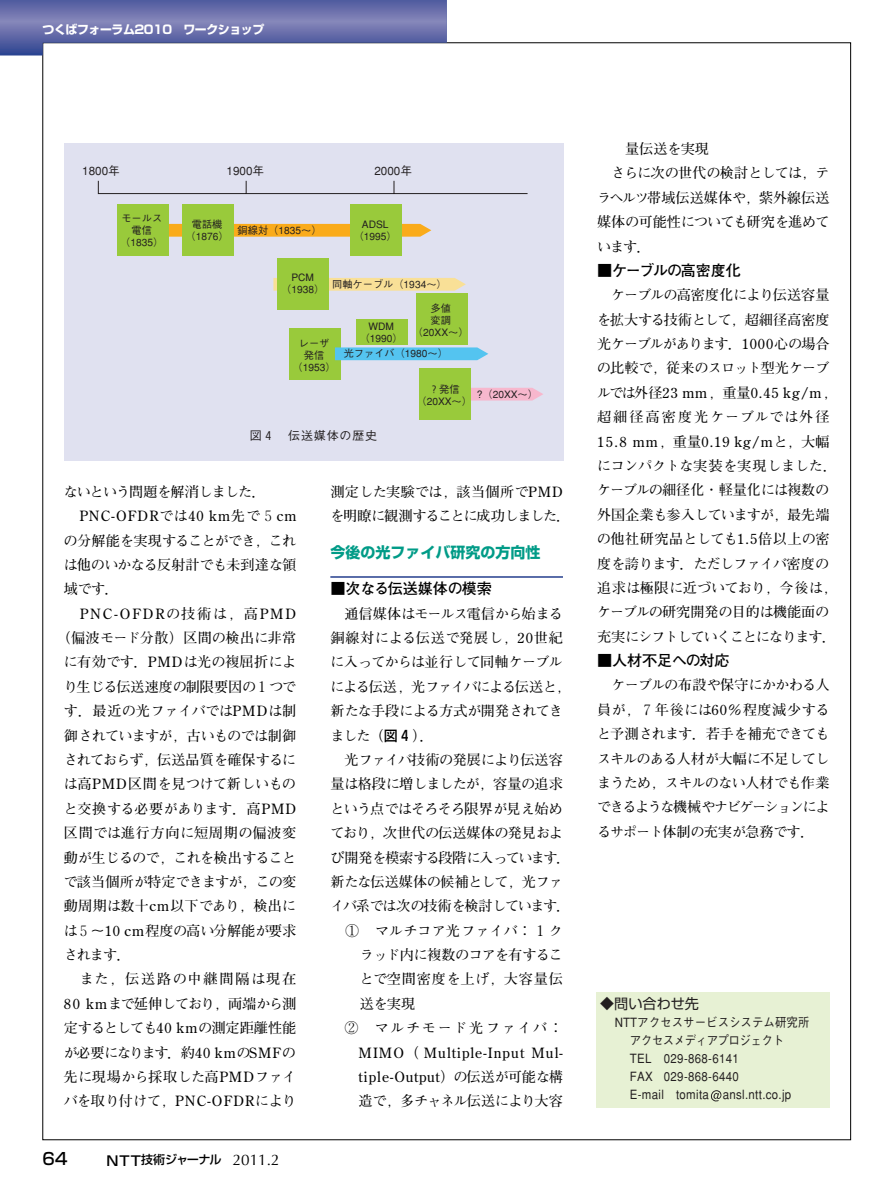
<style>
.page{position:relative;width:893px;height:1190px;background:#fff}
.page>*{position:absolute;margin:0;border:0;box-sizing:border-box;transform-origin:0 0}
.t1{font:500 16.5px "Shin Go";color:#000}
.t2{font:700 15px "Futo Go B101";color:#000}
.t3{font:700 15px "Shin Go";color:#009b87}
.t4{font:700 15px "Futo Go B101";letter-spacing:-.085em;color:#000}
.t5{font:700 14.1px/24.3px "Futo Min A101";color:#000}
.t6{font:700 14.1px/24.3px "Futo Min A101";letter-spacing:-.06em;color:#000}
.t7{font:700 14.1px "Futo Min A101";letter-spacing:-.07em;color:#000}
.t8{font:700 14.1px "Futo Min A101";letter-spacing:-.035em;color:#000}
.t9{font:700 14.1px "Futo Min A101";letter-spacing:.075em;color:#000}
.t10{font:700 14.1px "Futo Min A101";letter-spacing:.04em;color:#000}
.t11{font:700 14.1px "Futo Min A101";letter-spacing:-.065em;color:#000}
.t12{font:700 14.1px "Futo Min A101";letter-spacing:-.075em;color:#000}
.t13{font:700 14.1px "Futo Min A101";letter-spacing:.035em;color:#000}
.t14{font:700 14.1px "Futo Min A101";letter-spacing:-.085em;color:#000}
.t15{font:700 14.1px "Futo Min A101";letter-spacing:-.105em;color:#000}
.t16{font:700 14.1px "Futo Min A101";letter-spacing:.135em;color:#000}
.t17{font:700 14.1px "Futo Min A101";letter-spacing:.025em;color:#000}
.t18{font:700 14.1px "Futo Min A101";letter-spacing:.03em;color:#000}
.t19{font:700 14.1px "Futo Min A101";letter-spacing:-.055em;color:#000}
.t20{font:700 14.1px "Futo Min A101";letter-spacing:.02em;color:#000}
.t21{font:700 14.1px "Futo Min A101";letter-spacing:.055em;color:#000}
.t22{font:700 14.1px "Futo Min A101";letter-spacing:.13em;color:#000}
.t23{font:700 14.1px "Futo Min A101";letter-spacing:.06em;color:#000}
.t24{font:700 14.1px "Futo Min A101";letter-spacing:.11em;color:#000}
.t25{font:14.1px "Shin Go";color:#231f20}
.t26{font:500 12.75px/18px "Gothic BBB";letter-spacing:.025em;color:#231f20;scale:.9 1}
.t27{font:700 12px "Shin Go";letter-spacing:-.04em;color:#fff}
.t28{font:500 12px "Shin Go";letter-spacing:-.075em;color:#000}
.t29{font:500 12px "Gothic BBB";letter-spacing:.07em;color:#231f20}
.t30{font:500 11.7px "Gothic BBB";color:#231f20}
.t31{font:500 10.2px/12px "Gothic BBB";color:#231f20;text-align:center}
.s1{font-size:13.5px}
.s2{font-family:"Optima";font-weight:400;font-size:15.3px}
.s3{font-family:"Shin Go";font-weight:500}
</style>
<div class="page">
<svg style="left:0;top:0;width:446px;height:55px"></svg>
<hr style="left:330px;top:576px;width:233px;height:2px;background:#253f8e">
<div style="left:64px;top:143px;width:499px;height:318px;background:#e0e1f0"></div>
<svg style="left:168px;top:224px;width:263px;height:13px"></svg>
<svg style="left:98px;top:180px;width:430px;height:14px"></svg>
<div style="left:117px;top:204px;width:51px;height:51px;background:#99ca3b"></div>
<div style="left:182px;top:204px;width:51px;height:51px;background:#99ca3b"></div>
<div style="left:350px;top:204px;width:51px;height:51px;background:#99ca3b"></div>
<svg style="left:273px;top:278px;width:193px;height:13px"></svg>
<svg style="left:470px;top:388px;width:73px;height:12px"></svg>
<div style="left:278px;top:258px;width:51px;height:51px;background:#99ca3b"></div>
<div style="left:416px;top:294px;width:51px;height:51px;background:#99ca3b"></div>
<div style="left:419px;top:369px;width:51px;height:51px;background:#99ca3b"></div>
<div style="left:356px;top:319px;width:51px;height:26px;background:#99ca3b"></div>
<div style="left:289px;top:328px;width:51px;height:52px;background:#99ca3b"></div>
<svg style="left:335px;top:347px;width:153px;height:13px"></svg>
<div style="left:595px;top:992px;width:234px;height:116px;background:#e7f1d4"></div>
<svg style="left:710px;top:1090px;width:11px;height:11px"></svg>
<p class="t27" style="left:43px;top:25px;width:223px">つくばフォーラム2010 ワークショップ</p>
<p class="t30" style="left:82px;top:166px;width:39px">1800年</p>
<p class="t30" style="left:226px;top:166px;width:39px">1900年</p>
<p class="t30" style="left:374px;top:166px;width:39px">2000年</p>
<p class="t31" style="left:120px;top:214px;width:45px">モールス電信（1835）</p>
<p class="t31" style="left:185px;top:219px;width:45px">電話機（1876）</p>
<p class="t31" style="left:238px;top:226px;width:85px">銅線対（1835～）</p>
<p class="t31" style="left:281px;top:272px;width:45px">PCM（1938）</p>
<p class="t31" style="left:353px;top:219px;width:45px">ADSL（1995）</p>
<p class="t31" style="left:332px;top:280px;width:116px">同軸ケーブル（1934～）</p>
<p class="t31" style="left:413px;top:303px;width:57px">多値<br>変調（20XX～）</p>
<p class="t31" style="left:368px;top:322px;width:27px">WDM</p>
<p class="t31" style="left:299px;top:338px;width:32px">レーザ</p>
<p class="t31" style="left:359px;top:334px;width:45px">（1990）</p>
<p class="t31" style="left:292px;top:350px;width:45px">発信（1953）</p>
<p class="t31" style="left:344px;top:349px;width:106px">光ファイバ（1980～）</p>
<p class="t29" style="left:250px;top:431px;width:129px">図４　伝送媒体の歴史</p>
<p class="t31" style="left:416px;top:384px;width:57px">？発信（20XX～）</p>
<p class="t31" style="left:477px;top:390px;width:63px">?（20XX～）</p>
<p class="t12" style="left:64px;top:486px;width:203px">ないという問題を解消しました．</p>
<p class="t9" style="left:79px;top:511px;width:218px">PNC-OFDRでは40 km先で５cm</p>
<p class="t11" style="left:64px;top:535px;width:234px">の分解能を実現することができ，これ</p>
<p class="t7" style="left:64px;top:560px;width:234px">は他のいかなる反射計でも未到達な領</p>
<p class="t5" style="left:64px;top:579px;width:56px">域です．</p>
<p class="t16" style="left:80px;top:608px;width:218px">PNC-OFDRの技術は，高PMD</p>
<p class="t17" style="left:57px;top:633px;width:241px">（偏波モード分散）区間の検出に非常</p>
<p class="t18" style="left:64px;top:657px;width:234px">に有効です．PMDは光の複屈折によ</p>
<p class="t5" style="left:64px;top:676px;width:234px">り生じる伝送速度の制限要因の１つで</p>
<p class="t8" style="left:64px;top:706px;width:234px">す．最近の光ファイバではPMDは制</p>
<p class="t19" style="left:64px;top:730px;width:234px">御されていますが，古いものでは制御</p>
<p class="t7" style="left:64px;top:754px;width:234px">されておらず，伝送品質を確保するに</p>
<p class="t5" style="left:64px;top:774px;width:234px">は高PMD区間を見つけて新しいもの</p>
<p class="t5" style="left:64px;top:798px;width:234px">と交換する必要があります．高PMD</p>
<p class="t21" style="left:64px;top:828px;width:234px">区間では進行方向に短周期の偏波変</p>
<p class="t6" style="left:64px;top:847px;width:234px">動が生じるので，これを検出すること</p>
<p class="t7" style="left:64px;top:876px;width:234px">で該当個所が特定できますが，この変</p>
<p class="t20" style="left:64px;top:901px;width:234px">動周期は数十cm以下であり，検出に</p>
<p class="t5" style="left:64px;top:920px;width:234px">は５～10 cm程度の高い分解能が要求</p>
<p class="t5" style="left:64px;top:944px;width:68px">されます．</p>
<p class="t22" style="left:80px;top:974px;width:218px">また，伝送路の中継間隔は現在</p>
<p class="t14" style="left:64px;top:998px;width:234px">8 0 kmまで延伸しており，両端から測</p>
<p class="t5" style="left:64px;top:1017px;width:234px">定するとしても40 kmの測定距離性能</p>
<p class="t5" style="left:64px;top:1042px;width:234px">が必要になります．約40 kmのSMFの</p>
<p class="t10" style="left:64px;top:1071px;width:234px">先に現場から採取した高PMDファイ</p>
<p class="t10" style="left:64px;top:1096px;width:234px">バを取り付けて，PNC-OFDRにより</p>
<p class="t1" style="left:43px;top:1153px;width:26px">64</p>
<p class="t28" style="left:106px;top:1155px;width:175px"><span class="s1">NTT</span>技術ジャーナル <span class="s2">2011.2</span></p>
<p class="t5" style="left:330px;top:481px;width:241px">測定した実験では，該当個所でPMDを明瞭に観測することに成功しました．</p>
<p class="t3" style="left:330px;top:546px;width:211px">今後の光ファイバ研究の方向性</p>
<p class="t2" style="left:330px;top:583px;width:163px">■次なる伝送媒体の模索</p>
<p class="t6" style="left:330px;top:603px;width:241px;text-indent:14px">通信媒体はモールス電信から始まる銅線対による伝送で発展し，20世紀に入ってからは並行して同軸ケーブルによる伝送，光ファイバによる伝送と，新たな手段による方式が開発されてきました（<span class="s3">図４</span>）．</p>
<p class="t12" style="left:344px;top:755px;width:220px">光ファイバ技術の発展により伝送容</p>
<p class="t8" style="left:330px;top:779px;width:234px">量は格段に増しましたが，容量の追求</p>
<p class="t6" style="left:330px;top:798px;width:234px">という点ではそろそろ限界が見え始め</p>
<p class="t5" style="left:330px;top:822px;width:234px">ており，次世代の伝送媒体の発見およ</p>
<p class="t11" style="left:330px;top:852px;width:241px">び開発を模索する段階に入っています．</p>
<p class="t5" style="left:330px;top:871px;width:234px">新たな伝送媒体の候補として，光ファ</p>
<p class="t15" style="left:330px;top:901px;width:241px">イバ系では次の技術を検討しています．</p>
<p class="t5" style="left:345px;top:920px;width:219px">① マルチコア光ファイバ：１ク</p>
<p class="t7" style="left:359px;top:949px;width:205px">ラッド内に複数のコアを有するこ</p>
<p class="t23" style="left:359px;top:974px;width:205px">とで空間密度を上げ，大容量伝</p>
<p class="t5" style="left:359px;top:993px;width:57px">送を実現</p>
<p class="t24" style="left:344px;top:1023px;width:220px">② マルチモード光ファイバ：</p>
<p class="t9" style="left:358px;top:1047px;width:206px">MIMO（ Multiple-Input Mul-</p>
<p class="t13" style="left:358px;top:1071px;width:206px">tiple-Output）の伝送が可能な構</p>
<p class="t7" style="left:358px;top:1096px;width:206px">造で，多チャネル伝送により大容</p>
<p class="t5" style="left:625px;top:138px;width:85px">量伝送を実現</p>
<p class="t7" style="left:611px;top:168px;width:220px">さらに次の世代の検討としては，テ</p>
<p class="t5" style="left:597px;top:187px;width:234px">ラヘルツ帯域伝送媒体や，紫外線伝送</p>
<p class="t8" style="left:597px;top:217px;width:234px">媒体の可能性についても研究を進めて</p>
<p class="t5" style="left:597px;top:236px;width:55px">います．</p>
<p class="t4" style="left:597px;top:265px;width:145px">■ケーブルの高密度化</p>
<p class="t5" style="left:597px;top:285px;width:241px;text-align:center">ケーブルの高密度化により伝送容量<br>を拡大する技術として，超細径高密度光ケーブルがあります．1000心の場合の比較で，従来のスロット型光ケーブルでは外径23 mm，重量0.45 kg/m，超細径高密度光ケーブルでは外径<br>15.8 mm，重量0.19 kg/mと，大幅にコンパクトな実装を実現しました．ケーブルの細径化・軽量化には複数の外国企業も参入していますが，最先端の他社研究品としても1.5倍以上の密度を誇ります．ただしファイバ密度の追求は極限に近づいており，今後は，ケーブルの研究開発の目的は機能面の充実にシフトしていくことになります．</p>
<p class="t2" style="left:597px;top:655px;width:134px">■人材不足への対応</p>
<p class="t5" style="left:597px;top:675px;width:234px;text-align:justify;text-indent:14px">ケーブルの布設や保守にかかわる人員が，７年後には60％程度減少すると予測されます．若手を補充できてもスキルのある人材が大幅に不足してしまうため，スキルのない人材でも作業できるような機械やナビゲーションによるサポート体制の充実が急務です．</p>
<p class="t25" style="left:600px;top:998px;width:100px">◆問い合わせ先</p>
<p class="t26" style="left:630px;top:1015px;width:201px;text-indent:-15px">NTTアクセスサービスシステム研究所アクセスメディアプロジェクト<br>TEL 029-868-6141<br>FAX 029-868-6440<br>E-mail tomita ansl.ntt.co.jp</p>
</div>
